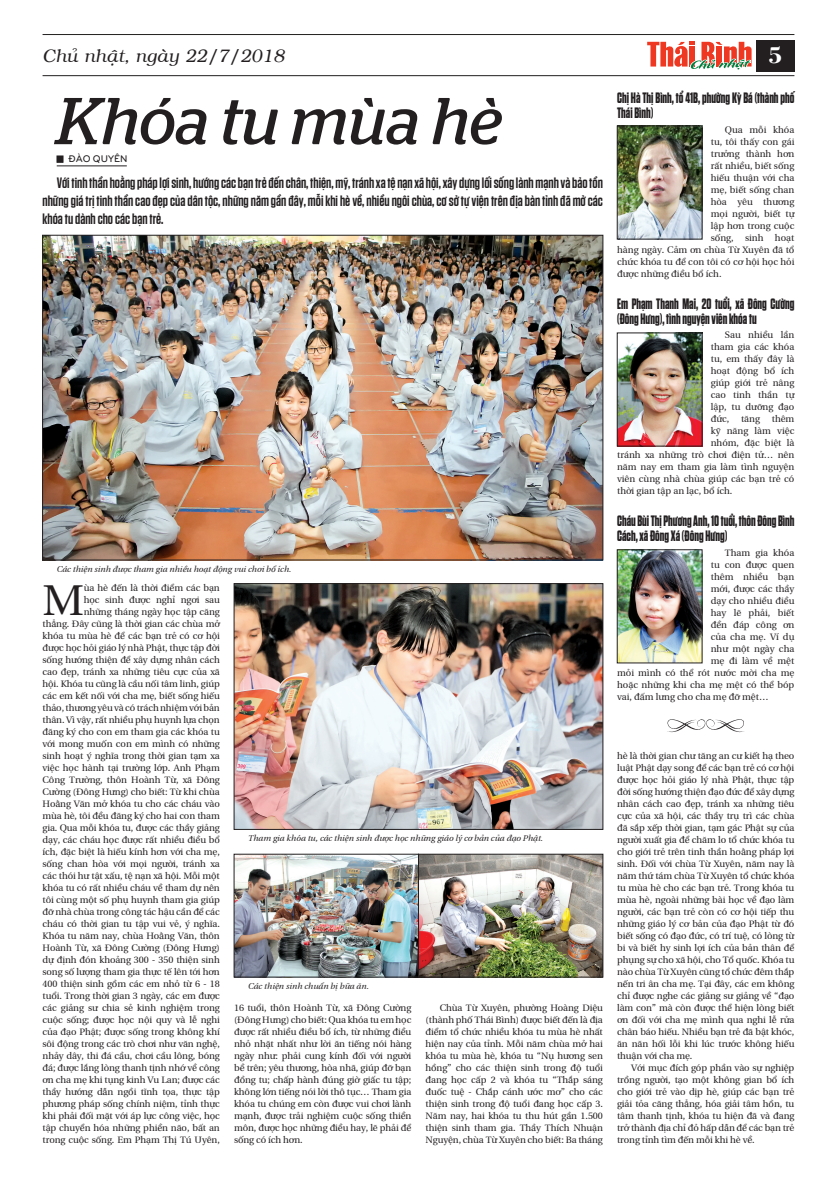
<style>
.page{position:relative;width:837px;height:1177px;background:#fff}
.page>*{position:absolute;margin:0;border:0;box-sizing:border-box;transform-origin:0 0}
.t1{font:italic 66px "SVN Stag";color:#231f20}
.t2{font:44.2px "BHD utopia Long";color:#231f20}
.t3{font:24px "VNI Bodon Bold";color:#fff}
.t4{font:italic 18px "VNI";color:#231f20}
.t5{font:600 15px/18px "SVN Tungsten";color:#231f20;text-align:justify}
.t6{font:700 15px/15px "SVN Tungsten";color:#231f20;scale:.85 1}
.t7{font:10px "UTM Bryant LG Bold";color:#231f20}
.t8{font:9.5px/12px "BHD utopia Long";letter-spacing:-.01em;color:#231f20;text-align:justify}
.t9{font:8.5px "BHD Utopia Italic long Italic";color:#231f20}
</style>
<div class="page">
<hr style="left:43px;top:34px;width:751px;height:1px;background:#231f20">
<hr style="left:43px;top:75px;width:751px;height:1px;background:#231f20">
<div style="left:755px;top:40px;width:39px;height:31px;background:#231f20"></div>
<svg style="left:647px;top:42px;width:105px;height:35px"></svg>
<svg style="left:57px;top:156px;width:6px;height:6px"></svg>
<hr style="left:57px;top:166px;width:70px;height:1px;background:#231f20">
<img style="left:619px;top:551px;width:81px;height:110px">
<div style="left:617px;top:549px;width:85px;height:114px;border:1px solid #231f20"></div>
<img style="left:619px;top:128px;width:81px;height:109px">
<div style="left:617px;top:126px;width:85px;height:113px;border:1px solid #231f20"></div>
<img style="left:619px;top:335px;width:81px;height:109px">
<div style="left:617px;top:333px;width:85px;height:113px;border:1px solid #231f20"></div>
<img style="left:44px;top:237px;width:556px;height:321px">
<svg style="left:667px;top:719px;width:77px;height:13px"></svg>
<img style="left:236px;top:856px;width:364px;height:119px">
<div style="left:234px;top:854px;width:184px;height:123px;border:1px solid #231f20"></div>
<img style="left:236px;top:585px;width:364px;height:242px">
<div style="left:234px;top:583px;width:368px;height:246px;border:1px solid #231f20"></div>
<div style="left:418px;top:854px;width:184px;height:123px;border:1px solid #231f20"></div>
<svg style="left:56px;top:557px;width:236px;height:4px"></svg>
<svg style="left:248px;top:826px;width:295px;height:4px"></svg>
<svg style="left:248px;top:974px;width:121px;height:4px"></svg>
<h3 class="t4" style="left:43px;top:43px;width:243px">Chuû nhaät, ngaøy 22/7/2018</h3>
<h3 class="t3" style="left:767px;top:37px;width:16px">5</h3>
<h1 class="t1" style="left:57px;top:76px;width:446px">Khóa tu mùa hè</h1>
<p class="t5" style="left:43px;top:173px;width:561px;text-indent:14px">Với tinh thần hoằng pháp lợi sinh, hướng các bạn trẻ đến chân, thiện, mỹ, tránh xa tệ nạn xã hội, xây dựng lối sống lành mạnh và bảo tồn những giá trị tinh thần cao đẹp của dân tộc, những năm gần đây, mỗi khi hè về, nhiều ngôi chùa, cơ sở tự viện trên địa bàn tỉnh đã mở các khóa tu dành cho các bạn trẻ.</p>
<p class="t7" style="left:68px;top:151px;width:59px">ĐÀO QUYÊN</p>
<p class="t9" style="left:57px;top:561px;width:236px">Các thiện sinh được tham gia nhiều hoạt động vui chơi bổ ích.</p>
<p class="t8" style="left:43px;top:580px;width:179px;text-align:right">ùa hè đến là thời điểm các bạn<br>học sinh được nghỉ ngơi sau<br>những tháng ngày học tập căng<br>thẳng. Đây cũng là thời gian các chùa mở khóa tu mùa hè để các bạn trẻ có cơ hội được học hỏi giáo lý nhà Phật, thực tập đời sống hướng thiện để xây dựng nhân cách cao đẹp, tránh xa những tiêu cực của xã hội. Khóa tu cũng là cầu nối tâm linh, giúp các em kết nối với cha mẹ, biết sống hiếu thảo, thương yêu và có trách nhiệm với bản thân. Vì vậy, rất nhiều phụ huynh lựa chọn đăng ký cho con em tham gia các khóa tu với mong muốn con em mình có những sinh hoạt ý nghĩa trong thời gian tạm xa việc học hành tại trường lớp. Anh Phạm Công Trường, thôn Hoành Từ, xã Đông Cường (Đông Hưng) cho biết: Từ khi chùa Hoằng Văn mở khóa tu cho các cháu vào mùa hè, tôi đều đăng ký cho hai con tham gia. Qua mỗi khóa tu, được các thầy giảng dạy, các cháu học được rất nhiều điều bổ ích, đặc biệt là hiếu kính hơn với cha mẹ, sống chan hòa với mọi người, tránh xa các thói hư tật xấu, tệ nạn xã hội. Mỗi một khóa tu có rất nhiều cháu về tham dự nên tôi cùng một số phụ huynh tham gia giúp đỡ nhà chùa trong công tác hậu cần để các cháu có thời gian tu tập vui vẻ, ý nghĩa.<br>Khóa tu năm nay, chùa Hoằng Văn, thôn Hoành Từ, xã Đông Cường (Đông Hưng) dự định đón khoảng 300 - 350 thiện sinh song số lượng tham gia thực tế lên tới hơn 400 thiện sinh gồm các em nhỏ từ 6 - 18 tuổi. Trong thời gian 3 ngày, các em được các giảng sư chia sẻ kinh nghiệm trong cuộc sống; được học nội quy và lễ nghi của đạo Phật; được sống trong không khí sôi động trong các trò chơi như văn nghệ, nhảy dây, thi đá cầu, chơi cầu lông, bóng đá; được lắng lòng thanh tịnh nhớ về công ơn cha mẹ khi tụng kinh Vu Lan; được các thầy hướng dẫn ngồi tĩnh tọa, thực tập phương pháp sống chính niệm, tỉnh thực khi phải đối mặt với áp lực công việc, học tập chuyển hóa những phiền não, bất an trong cuộc sống. Em Phạm Thị Tú Uyên,</p>
<h2 class="t2" style="left:43px;top:567px;width:43px">M</h2>
<p class="t9" style="left:248px;top:830px;width:296px">Tham gia khóa tu, các thiện sinh được học những giáo lý cơ bản của đạo Phật.</p>
<p class="t9" style="left:248px;top:978px;width:122px">Các thiện sinh chuẩn bị bữa ăn.</p>
<p class="t8" style="left:234px;top:1000px;width:179px">16 tuổi, thôn Hoành Từ, xã Đông Cường (Đông Hưng) cho biết: Qua khóa tu em học được rất nhiều điều bổ ích, từ những điều nhỏ nhặt nhất như lời ăn tiếng nói hàng ngày như: phải cung kính đối với người bề trên; yêu thương, hòa nhã, giúp đỡ bạn đồng tu; chấp hành đúng giờ giấc tu tập; không lớn tiếng nói lời thô tục… Tham gia khóa tu chúng em còn được vui chơi lành mạnh, được trải nghiệm cuộc sống thiền môn, được học những điều hay, lẽ phải để sống có ích hơn.</p>
<p class="t8" style="left:425px;top:1000px;width:179px;text-indent:14px">Chùa Từ Xuyên, phường Hoàng Diệu (thành phố Thái Bình) được biết đến là địa điểm tổ chức nhiều khóa tu mùa hè nhất hiện nay của tỉnh. Mỗi năm chùa mở hai khóa tu mùa hè, khóa tu “Nụ hương sen hồng” cho các thiện sinh trong độ tuổi đang học cấp 2 và khóa tu “Thắp sáng đuốc tuệ - Chắp cánh ước mơ” cho các thiện sinh trong độ tuổi đang học cấp 3.<br>Năm nay, hai khóa tu thu hút gần 1.500 thiện sinh tham gia. Thầy Thích Nhuận Nguyện, chùa Từ Xuyên cho biết: Ba tháng</p>
<h3 class="t6" style="left:617px;top:90px;width:210px">Chị Hà Thị Bình, tổ 41B, phường Kỳ Bá (thành phố<br>Thái Bình)</h3>
<p class="t8" style="left:724px;top:123px;width:71px">Qua mỗi khóa</p>
<p class="t8" style="left:710px;top:135px;width:85px">tu, tôi thấy con gái</p>
<p class="t8" style="left:710px;top:147px;width:85px">trưởng thành hơn</p>
<p class="t8" style="left:710px;top:159px;width:85px">rất nhiều, biết sống</p>
<p class="t8" style="left:710px;top:171px;width:85px">hiếu thuận với cha</p>
<p class="t8" style="left:710px;top:183px;width:85px">mẹ, biết sống chan</p>
<p class="t8" style="left:710px;top:195px;width:85px">hòa yêu thương</p>
<p class="t8" style="left:710px;top:207px;width:85px">mọi người, biết tự</p>
<p class="t8" style="left:710px;top:219px;width:85px">lập hơn trong cuộc</p>
<p class="t8" style="left:710px;top:231px;width:85px">sống, sinh hoạt</p>
<p class="t8" style="left:617px;top:243px;width:179px">hàng ngày. Cảm ơn chùa Từ Xuyên đã tổ</p>
<p class="t8" style="left:617px;top:255px;width:179px">chức khóa tu để con tôi có cơ hội học hỏi</p>
<p class="t8" style="left:617px;top:267px;width:106px">được những điều bổ ích.</p>
<h3 class="t6" style="left:617px;top:295px;width:210px">Em Phạm Thanh Mai, 20 tuổi, xã Đông Cường (Đông Hưng), tình nguyện viên khóa tu</h3>
<p class="t8" style="left:724px;top:328px;width:71px">Sau nhiều lần</p>
<p class="t8" style="left:710px;top:340px;width:85px">tham gia các khóa</p>
<p class="t8" style="left:710px;top:352px;width:85px">tu, em thấy đây là</p>
<p class="t8" style="left:710px;top:364px;width:85px">hoạt động bổ ích</p>
<p class="t8" style="left:710px;top:376px;width:85px">giúp giới trẻ nâng</p>
<p class="t8" style="left:710px;top:388px;width:85px">cao tinh thần tự</p>
<p class="t8" style="left:710px;top:400px;width:85px">lập, tu dưỡng đạo</p>
<p class="t8" style="left:710px;top:412px;width:85px">đức, tăng thêm</p>
<p class="t8" style="left:710px;top:424px;width:85px">kỹ năng làm việc</p>
<p class="t8" style="left:710px;top:436px;width:85px">nhóm, đặc biệt là</p>
<p class="t8" style="left:617px;top:448px;width:179px">tránh xa những trò chơi điện tử… nên</p>
<p class="t8" style="left:617px;top:460px;width:179px">năm nay em tham gia làm tình nguyện</p>
<p class="t8" style="left:617px;top:472px;width:179px">viên cùng nhà chùa giúp các bạn trẻ có</p>
<p class="t8" style="left:617px;top:484px;width:117px">thời gian tập an lạc, bổ ích.</p>
<h3 class="t6" style="left:617px;top:512px;width:210px">Cháu Bùi Thị Phương Anh, 10 tuổi, thôn Đông Bình<br>Cách, xã Đông Xá (Đông Hưng)</h3>
<p class="t8" style="left:724px;top:545px;width:71px">Tham gia khóa</p>
<p class="t8" style="left:710px;top:557px;width:85px">tu con được quen</p>
<p class="t8" style="left:710px;top:569px;width:85px">thêm nhiều bạn</p>
<p class="t8" style="left:710px;top:581px;width:85px">mới, được các thầy</p>
<p class="t8" style="left:710px;top:593px;width:85px">dạy cho nhiều điều</p>
<p class="t8" style="left:710px;top:605px;width:85px">hay lẽ phải, biết</p>
<p class="t8" style="left:710px;top:617px;width:85px">đền đáp công ơn</p>
<p class="t8" style="left:710px;top:629px;width:85px">của cha mẹ. Ví dụ</p>
<p class="t8" style="left:710px;top:641px;width:85px">như một ngày cha</p>
<p class="t8" style="left:710px;top:653px;width:85px">mẹ đi làm về mệt</p>
<p class="t8" style="left:617px;top:665px;width:179px">mỏi mình có thể rót nước mời cha mẹ</p>
<p class="t8" style="left:617px;top:677px;width:179px">hoặc những khi cha mẹ mệt có thể bóp</p>
<p class="t8" style="left:617px;top:689px;width:153px">vai, đấm lưng cho cha mẹ đỡ mệt…</p>
<p class="t8" style="left:617px;top:748px;width:179px">hè là thời gian chư tăng an cư kiết hạ theo luật Phật dạy song để các bạn trẻ có cơ hội được học hỏi giáo lý nhà Phật, thực tập đời sống hướng thiện đạo đức để xây dựng nhân cách cao đẹp, tránh xa những tiêu cực của xã hội, các thầy trụ trì các chùa đã sắp xếp thời gian, tạm gác Phật sự của người xuất gia để chăm lo tổ chức khóa tu cho giới trẻ trên tinh thần hoằng pháp lợi sinh. Đối với chùa Từ Xuyên, năm nay là năm thứ tám chùa Từ Xuyên tổ chức khóa tu mùa hè cho các bạn trẻ. Trong khóa tu mùa hè, ngoài những bài học về đạo làm người, các bạn trẻ còn có cơ hội tiếp thu những giáo lý cơ bản của đạo Phật từ đó biết sống có đạo đức, có trí tuệ, có lòng từ bi và biết hy sinh lợi ích của bản thân để phụng sự cho xã hội, cho Tổ quốc. Khóa tu nào chùa Từ Xuyên cũng tổ chức đêm thắp nến tri ân cha mẹ. Tại đây, các em không chỉ được nghe các giảng sư giảng về “đạo làm con” mà còn được thể hiện lòng biết ơn đối với cha mẹ mình qua nghi lễ rửa chân báo hiếu. Nhiều bạn trẻ đã bật khóc, ăn năn hối lỗi khi lúc trước không hiếu thuận với cha mẹ.</p>
<p class="t8" style="left:617px;top:1060px;width:179px;text-indent:14px">Với mục đích góp phần vào sự nghiệp trồng người, tạo một không gian bổ ích cho giới trẻ vào dịp hè, giúp các bạn trẻ giải tỏa căng thẳng, hóa giải tâm hồn, tu tâm thanh tịnh, khóa tu hiện đã và đang trở thành địa chỉ đỏ hấp dẫn để các bạn trẻ trong tỉnh tìm đến mỗi khi hè về.</p>
</div>
